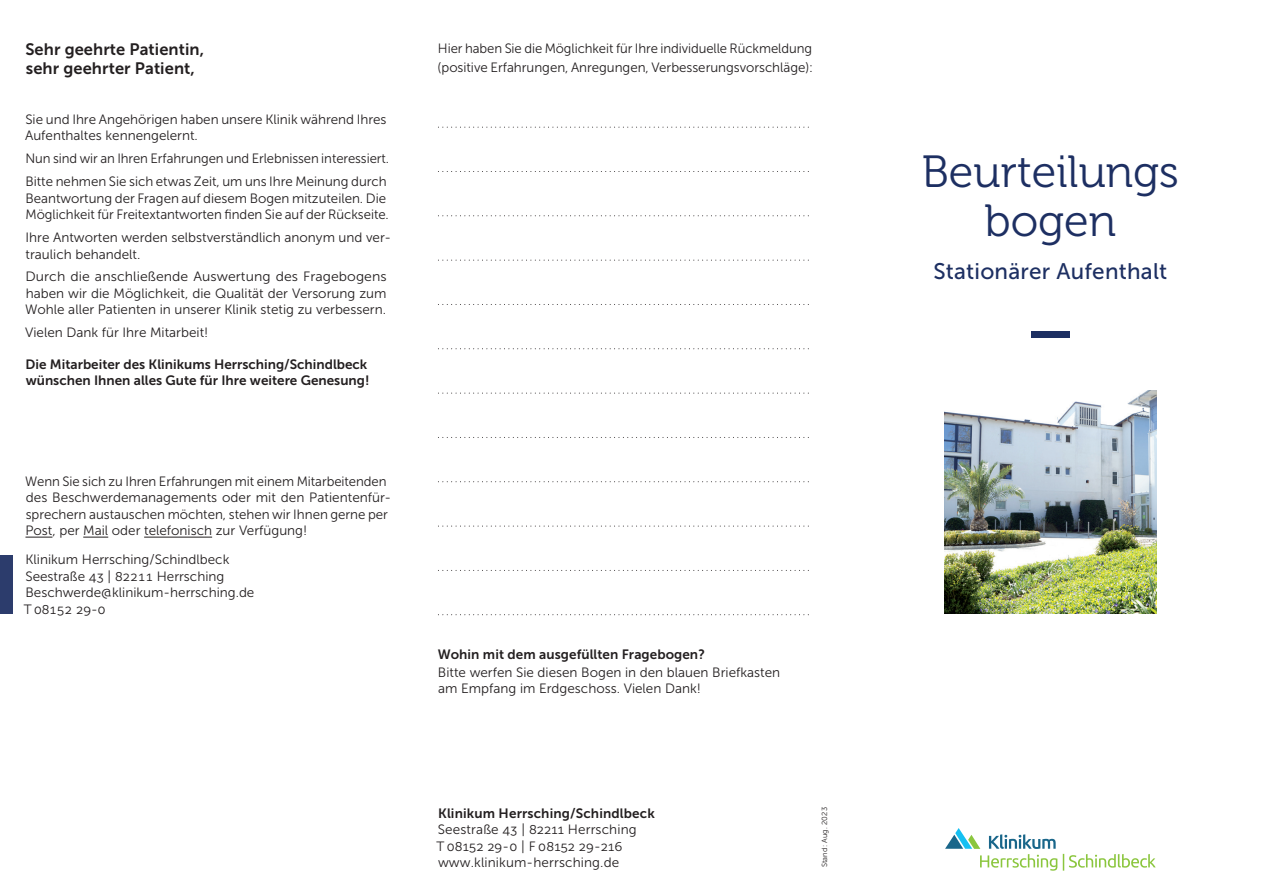
<style>
.page{position:relative;width:1263px;height:893px;background:#fff}
.page>*{position:absolute;margin:0;border:0;box-sizing:border-box;transform-origin:0 0}
.t1{font:45px/49.5px "Museo 300";color:#1d2f62;text-align:center}
.t2{font:22.5px "Museo Sans 500";letter-spacing:.01em;color:#1d2f62}
.t3{font:16.5px/19.5px "Museo Sans 700";letter-spacing:.005em;color:#231f20}
.t4{font:13.5px/16.5px "Museo Sans 300";color:#231f20}
.t5{font:13.5px/16.5px "Museo Sans 700";color:#231f20}
.t6{font:13.5px/16.5px "Museo Sans 300";color:#231f20;text-align:justify;scale:1.04 1}
.t7{font:7.5px "Museo Sans 300";letter-spacing:.02em;color:#231f20}
</style>
<div class="page">
<svg style="left:25px;top:537px;width:27px;height:1px"></svg>
<svg style="left:83px;top:537px;width:25px;height:1px"></svg>
<hr style="left:144px;top:537px;width:68px;height:1px;background:#231f20">
<div style="left:0;top:555px;width:13px;height:59px;background:#2c3c6c"></div>
<div style="left:1031px;top:332px;width:38px;height:6px;background:#1d2f62"></div>
<svg style="left:438px;top:127px;width:371px;height:1px"></svg>
<svg style="left:438px;top:171px;width:371px;height:1px"></svg>
<svg style="left:438px;top:215px;width:371px;height:1px"></svg>
<svg style="left:438px;top:260px;width:371px;height:1px"></svg>
<svg style="left:438px;top:304px;width:371px;height:1px"></svg>
<svg style="left:438px;top:348px;width:371px;height:1px"></svg>
<svg style="left:438px;top:393px;width:371px;height:1px"></svg>
<svg style="left:438px;top:437px;width:371px;height:1px"></svg>
<svg style="left:438px;top:481px;width:371px;height:1px"></svg>
<svg style="left:438px;top:526px;width:371px;height:1px"></svg>
<svg style="left:438px;top:570px;width:371px;height:1px"></svg>
<svg style="left:438px;top:614px;width:371px;height:1px"></svg>
<img style="left:944px;top:391px;width:213px;height:223px">
<svg style="left:945px;top:828px;width:211px;height:43px"></svg>
<p class="t3" style="left:25px;top:39px;width:180px">Sehr geehrte Patientin, sehr geehrter Patient,</p>
<p class="t4" style="left:25px;top:111px;width:363px">Sie und Ihre Angehörigen haben unsere Klinik während Ihres<br>Aufenthaltes kennengelernt.</p>
<p class="t4" style="left:25px;top:147px;width:365px;line-height:23px">Nun sind wir an Ihren Erfahrungen und Erlebnissen interessiert.<br>Bitte nehmen Sie sich etwas Zeit, um uns Ihre Meinung durch</p>
<p class="t4" style="left:25px;top:190px;width:365px">Beantwortung der Fragen auf diesem Bogen mitzuteilen. Die<br>Möglichkeit für Freitextantworten finden Sie auf der Rückseite.</p>
<p class="t4" style="left:26px;top:229px;width:367px">Ihre Antworten werden selbstverständlich anonym und ver&shy;traulich behandelt.</p>
<p class="t6" style="left:25px;top:269px;width:349px">Durch die anschließende Auswertung des Fragebogens haben wir die Möglichkeit, die Qualität der Versorung zum Wohle aller Patienten in unserer Klinik stetig zu verbessern.</p>
<p class="t4" style="left:25px;top:324px;width:185px">Vielen Dank für Ihre Mitarbeit!</p>
<p class="t5" style="left:26px;top:356px;width:345px">Die Mitarbeiter des Klinikums Herrsching/Schindlbeck wünschen Ihnen alles Gute für Ihre weitere Genesung!</p>
<p class="t4" style="left:25px;top:473px;width:367px">Wenn Sie sich zu Ihren Erfahrungen mit einem Mitarbeitenden des Beschwerdemanagements oder mit den Patientenfür&shy;sprechern austauschen möchten, stehen wir Ihnen gerne per Post, per Mail oder telefonisch zur Verfügung!</p>
<p class="t4" style="left:24px;top:552px;width:232px">Klinikum Herrsching/Schindlbeck<br>Seestraße 43 | 82211 Herrsching<br>Beschwerde@klinikum-herrsching.de<br>T 08152 29-0</p>
<p class="t4" style="left:438px;top:38px;width:377px;line-height:19.5px">Hier haben Sie die Möglichkeit für Ihre individuelle Rückmeldung (positive Erfahrungen, Anregungen, Verbesserungsvorschläge):</p>
<p class="t5" style="left:438px;top:646px;width:268px">Wohin mit dem ausgefüllten Fragebogen?</p>
<p class="t4" style="left:438px;top:664px;width:344px">Bitte werfen Sie diesen Bogen in den blauen Briefkasten am Empfang im Erdgeschoss. Vielen Dank!</p>
<p class="t5" style="left:438px;top:805px;width:218px">Klinikum Herrsching/Schindlbeck</p>
<p class="t4" style="left:436px;top:822px;width:202px">Seestraße 43 | 82211 Herrsching<br>T 08152 29-0 | F 08152 29-216 www.klinikum-herrsching.de</p>
<p class="t7" style="left:820px;top:867px;width:62px;rotate:-90deg">Stand: Aug. 2023</p>
<h1 class="t1" style="left:922px;top:147px;width:259px">Beurteilungs bogen</h1>
<h2 class="t2" style="left:933px;top:259px;width:235px">Stationärer Aufenthalt</h2>
</div>
